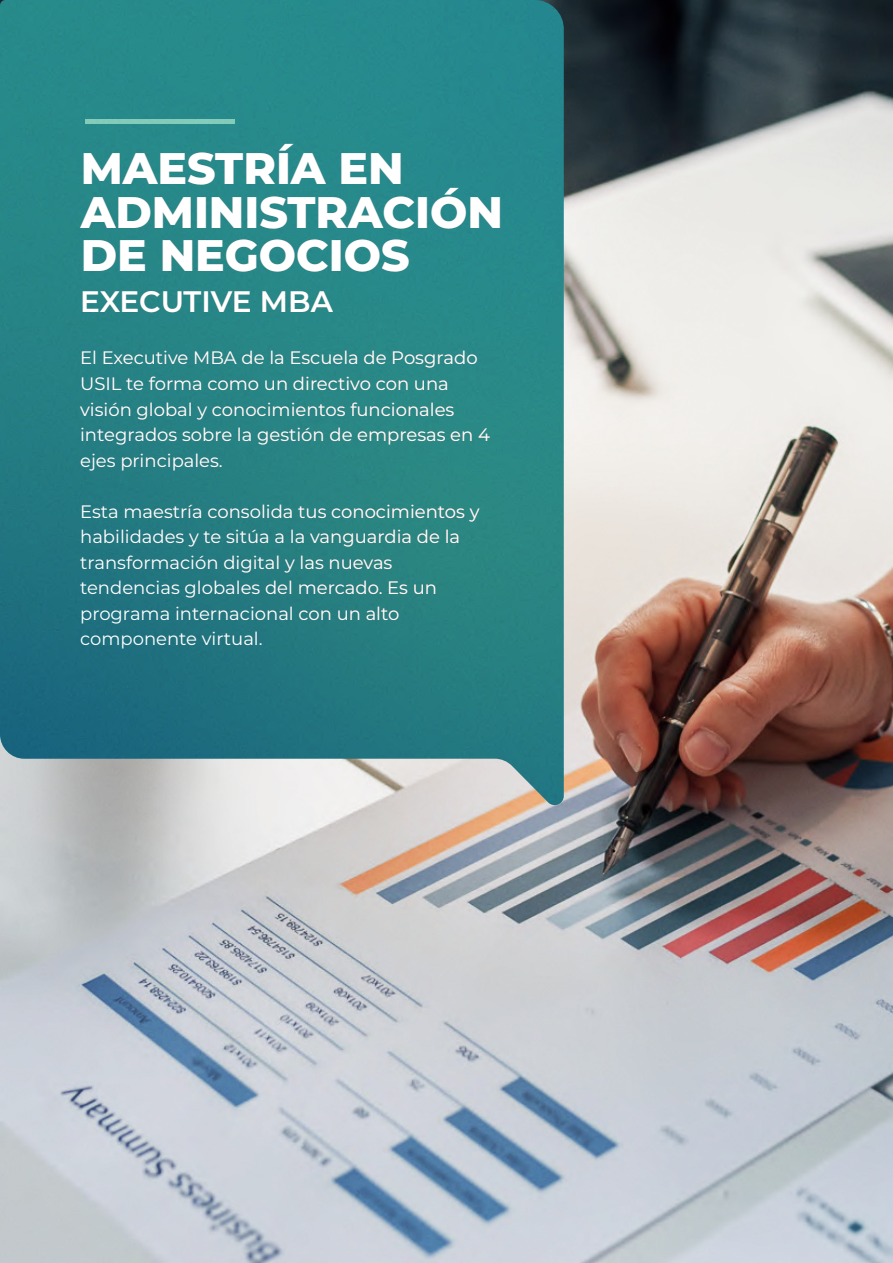
<style>
.page{position:relative;width:893px;height:1263px;background:#fff}
.page>*{position:absolute;margin:0;border:0;box-sizing:border-box;transform-origin:0 0}
.t1{font:800 44.1px/43.7px "Montserrat";color:#fff}
.t2{font:600 29.55px "Montserrat";letter-spacing:-.005em;color:#fff}
.t3{font:18px/25.5px "Montserrat";color:#fff}
</style>
<div class="page">
<img style="left:0;top:0;width:893px;height:1263px">
<svg style="left:0;top:0;width:564px;height:808px;fill:#278786"></svg>
<div style="left:85px;top:119px;width:150px;height:5px;background:#84cbb9"></div>
<h1 class="t1" style="left:81px;top:144px;width:424px">MAESTRÍA EN<br>ADMINISTRACIÓN<br>DE NEGOCIOS</h1>
<h2 class="t2" style="left:80px;top:281px;width:254px">EXECUTIVE MBA</h2>
<p class="t3" style="left:80px;top:345px;width:411px">El Executive MBA de la Escuela de Posgrado USIL te forma como un directivo con una visión global y conocimientos funcionales integrados sobre la gestión de empresas en 4 ejes principales.</p>
<p class="t3" style="left:80px;top:498px;width:401px">Esta maestría consolida tus conocimientos y habilidades y te sitúa a la vanguardia de la transformación digital y las nuevas tendencias globales del mercado. Es un programa internacional con un alto componente virtual.</p>
</div>
